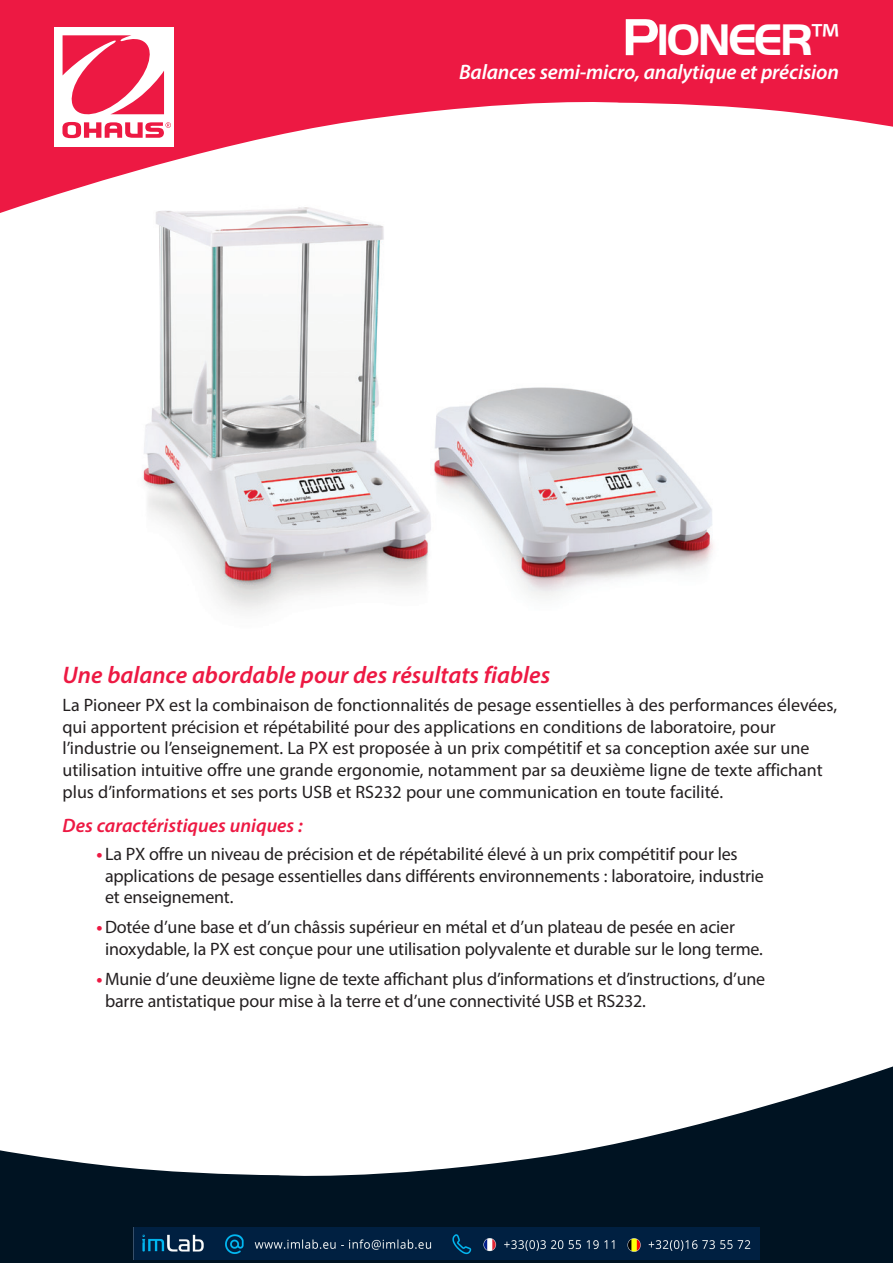
<style>
.page{position:relative;width:893px;height:1263px;background:#fff}
.page>*{position:absolute;margin:0;border:0;box-sizing:border-box;transform-origin:0 0}
.Cover_Product_Name{font:700 45.9px "Handel Got D";letter-spacing:-.05em;color:#fff}
.Cover_Headline_Text{font:italic 600 24px "Myriad Pro";color:#ed1943}
.Cover_Product_Sub_Ti{font:italic 600 21px "Myriad Pro";letter-spacing:-.01em;color:#fff}
.Cover_Standard_Featu{font:italic 600 19.5px "Myriad Pro";color:#ed1943}
.Cover_Copy_Text{font:18px/21.6px "Myriad Pro";letter-spacing:-.01em;color:#231f20}
.s1{font-size:54px}
.s2{font-family:"Myriad Pro";font-weight:400}
.s3{font-weight:700;color:#ed1943}
</style>
<div class="page">
<svg style="left:0;top:0;width:893px;height:213px;fill:#ed1943"></svg>
<div style="left:54px;top:27px;width:120px;height:119px;background:#fff"></div>
<svg style="left:62px;top:35px;width:109px;height:103px"></svg>
<svg style="left:0;top:1066px;width:893px;height:197px;fill:#001322"></svg>
<img style="left:113px;top:195px;width:622px;height:416px">
<img style="left:134px;top:1228px;width:625px;height:32px">
<p class="Cover_Product_Name" style="left:622px;top:14px;width:218px"><span class="s1">P</span>IONEER<span class="s2">™</span></p>
<p class="Cover_Product_Sub_Ti" style="left:459px;top:59px;width:381px">Balances semi-micro, analytique et précision</p>
<p class="Cover_Headline_Text" style="left:63px;top:660px;width:489px">Une balance abordable pour des résultats fiables</p>
<p class="Cover_Copy_Text" style="left:63px;top:694px;width:776px">La Pioneer PX est la combinaison de fonctionnalités de pesage essentielles à des performances élevées, qui apportent précision et répétabilité pour des applications en conditions de laboratoire, pour l’industrie ou l’enseignement. La PX est proposée à un prix compétitif et sa conception axée sur une utilisation intuitive offre une grande ergonomie, notamment par sa deuxième ligne de texte affichant plus d’informations et ses ports USB et RS232 pour une communication en toute facilité.</p>
<p class="Cover_Standard_Featu" style="left:63px;top:813px;width:242px">Des caractéristiques uniques :</p>
<p class="Cover_Copy_Text" style="left:105px;top:843px;width:660px;text-indent:-9px"><span class="s3">•</span> La PX offre un niveau de précision et de répétabilité élevé à un prix compétitif pour les applications de pesage essentielles dans différents environnements : laboratoire, industrie et enseignement.</p>
<p class="Cover_Copy_Text" style="left:105px;top:916px;width:659px;text-indent:-9px"><span class="s3">•</span>Dotée d’une base et d’un châssis supérieur en métal et d’un plateau de pesée en acier inoxydable, la PX est conçue pour une utilisation polyvalente et durable sur le long terme.</p>
<p class="Cover_Copy_Text" style="left:105px;top:968px;width:662px;text-indent:-9px"><span class="s3">•</span> Munie d’une deuxième ligne de texte affichant plus d’informations et d’instructions, d’une barre antistatique pour mise à la terre et d’une connectivité USB et RS232.</p>
</div>
